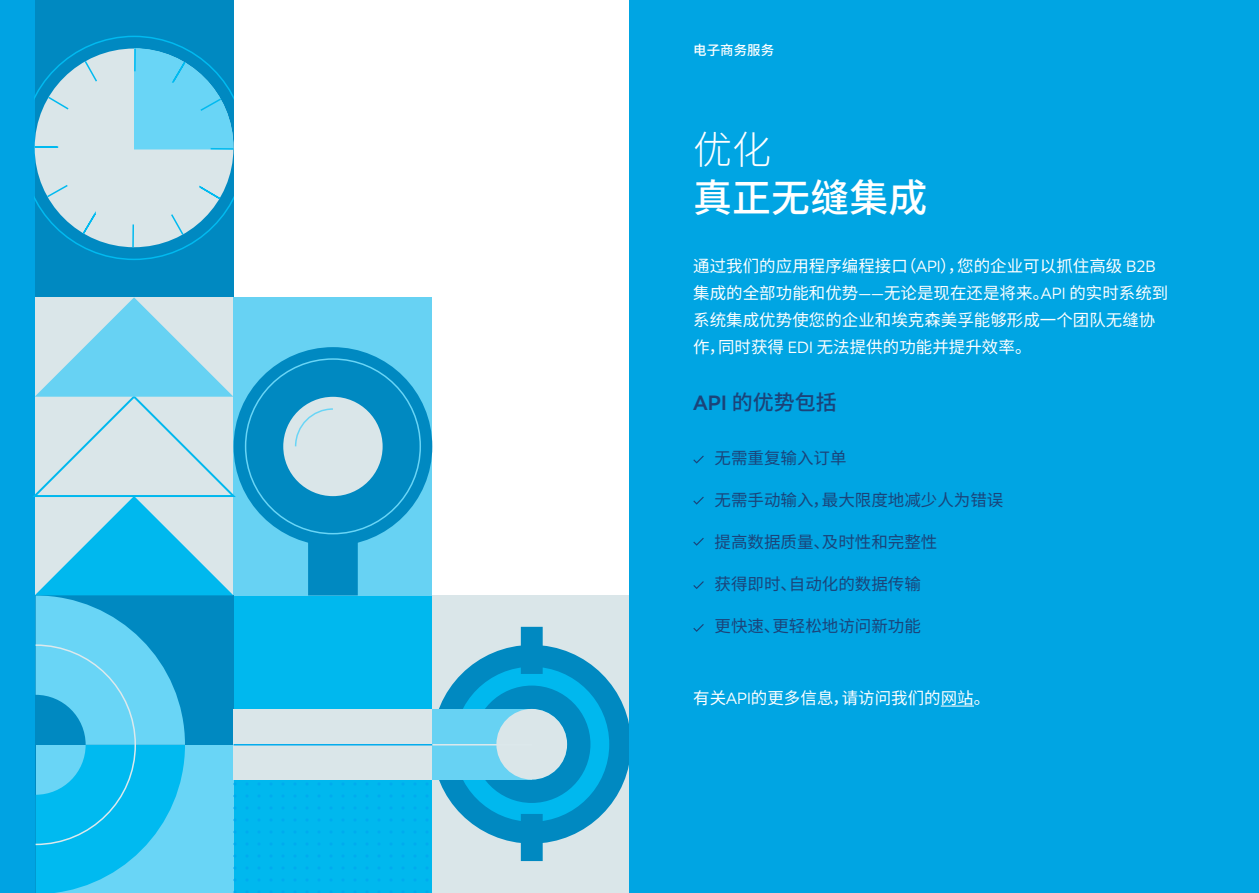
<style>
.page{position:relative;width:1259px;height:893px;background:#fff}
.page>*{position:absolute;margin:0;border:0;box-sizing:border-box;transform-origin:0 0}
.t1{font:500 39px "Noto Sans CJ Ksc";color:#fff}
.t2{font:300 39px "Noto Sans CJ Ksc";color:#fff}
.t3{font:500 21px "Noto Sans CJ Ksc";color:#1b4379}
.t4{font:16.5px/27px "Noto Sans CJ Ksc";color:#fff}
.t5{font:16.5px "Noto Sans CJ Ksc";color:#1b4379}
.t6{font:500 13.5px "Noto Sans CJ Ksc";color:#fff}
.s1{font-family:"E Mprint"}
.s2{font-family:"E Mprint";font-weight:600}
</style>
<div class="page">
<div style="left:0;top:0;width:48px;height:892px;background:#00a3e3"></div>
<svg style="left:30px;top:297px;width:599px;height:596px"></svg>
<div style="left:35px;top:0;width:198px;height:297px;background:#0089c1"></div>
<div style="left:34px;top:146px;width:24px;height:2px;border:1px solid #00baf0"></div>
<svg style="left:35px;top:36px;width:198px;height:224px"></svg>
<div style="left:629px;top:0;width:630px;height:893px;background:#00a5e3"></div>
<hr style="left:940px;top:706px;width:34px;height:1px;background:#fff">
<svg style="left:693px;top:455px;width:11px;height:9px"></svg>
<svg style="left:693px;top:497px;width:11px;height:8px"></svg>
<svg style="left:693px;top:538px;width:11px;height:8px"></svg>
<svg style="left:693px;top:581px;width:11px;height:8px"></svg>
<svg style="left:693px;top:624px;width:11px;height:8px"></svg>
<p class="t6" style="left:693px;top:42px;width:82px">电子商务服务</p>
<h1 class="t2" style="left:693px;top:128px;width:80px">优化</h1>
<h1 class="t1" style="left:693px;top:176px;width:236px">真正无缝集成</h1>
<p class="t4" style="left:693px;top:252px;width:476px">通过我们的应用程序编程接口（<span class="s1">API</span>），您的企业可以抓住高级 <span class="s1">B2B</span>集成的全部功能和优势<span class="s1">——</span>无论是现在还是将来。<span class="s1">API</span> 的实时系统到系统集成优势使您的企业和埃克森美孚能够形成一个团队无缝协作，同时获得 <span class="s1">EDI</span> 无法提供的功能并提升效率。</p>
<p class="t3" style="left:693px;top:391px;width:145px"><span class="s2">API</span> 的优势包括</p>
<p class="t5" style="left:714px;top:449px;width:133px">无需重复输入订单</p>
<p class="t5" style="left:714px;top:491px;width:290px">无需手动输入，最大限度地减少人为错误</p>
<p class="t5" style="left:714px;top:533px;width:224px">提高数据质量、及时性和完整性</p>
<p class="t5" style="left:714px;top:575px;width:208px">获得即时、自动化的数据传输</p>
<p class="t5" style="left:714px;top:617px;width:208px">更快速、更轻松地访问新功能</p>
<p class="t4" style="left:693px;top:684px;width:299px">有关<span class="s1">API</span>的更多信息，请访问我们的网站。</p>
</div>
